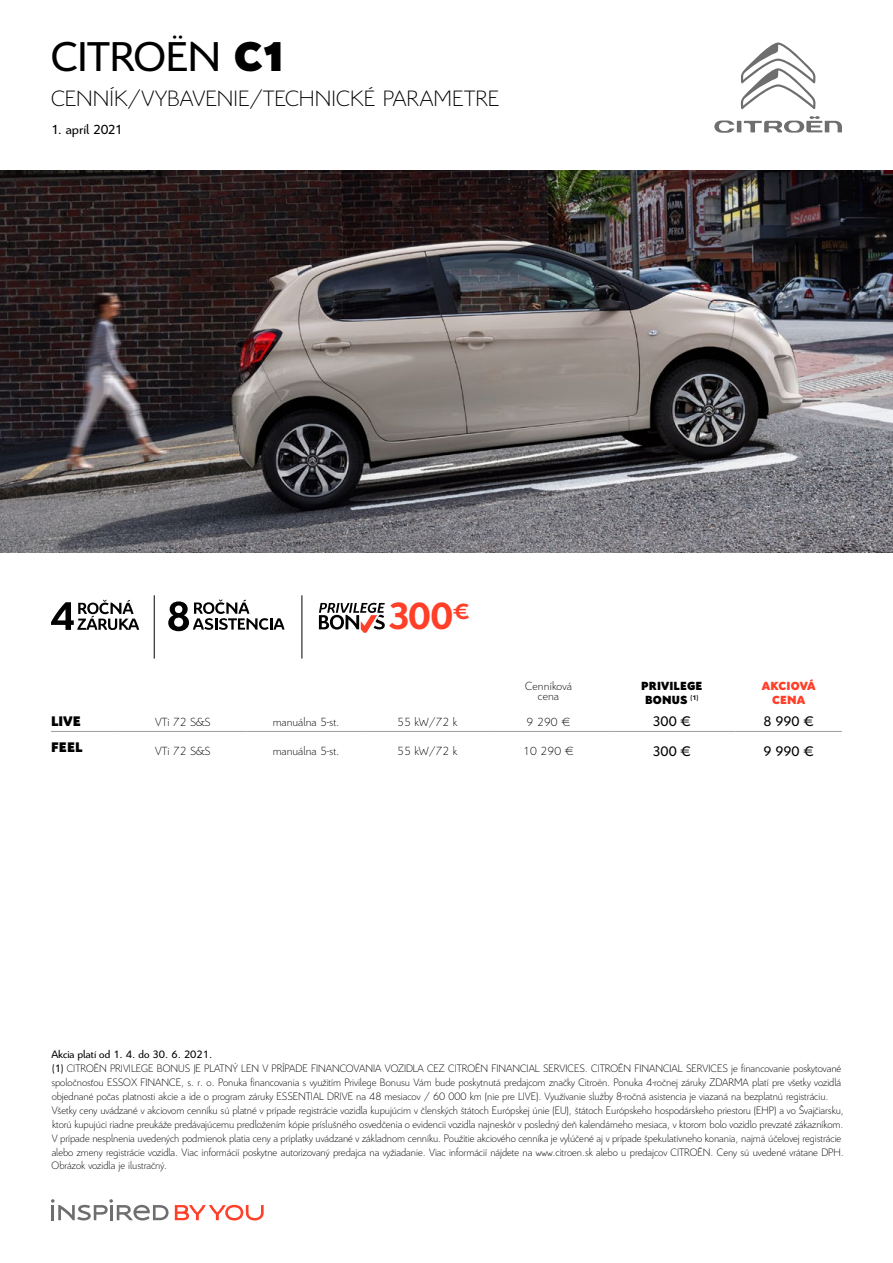
<style>
.page{position:relative;width:893px;height:1263px;background:#fff}
.page>*{position:absolute;margin:0;border:0;box-sizing:border-box;transform-origin:0 0}
.t1{font:45px "Citroen";letter-spacing:-.005em;color:#000;scale:1.04 1}
.t2{font:700 40.8px "Citroen";color:#ff3f28}
.t3{font:300 24px "Citroen";color:#000;scale:1.04 1}
.t4{font:15px "Citroen";color:#000}
.t5{font:900 15px "Citroen";letter-spacing:.005em;color:#000}
.t6{font:14.25px "Citroen";color:#000}
.t7{font:300 12.75px/10.5px "Citroen";color:#000;text-align:center}
.t8{font:900 12.75px/14.2px "Citroen";letter-spacing:.01em;color:#000;text-align:center}
.t9{font:900 12.75px/14.2px "Citroen";letter-spacing:.01em;color:#ff3f28;text-align:center}
.t10{font:300 11.7px/14px "Citroen";color:#000}
.s1{font-weight:900}
.s2{font-weight:400}
</style>
<div class="page">
<img style="left:0;top:170px;width:893px;height:383px">
<svg style="left:714px;top:116px;width:128px;height:17px"></svg>
<svg style="left:741px;top:43px;width:74px;height:66px"></svg>
<svg style="left:168px;top:599px;width:117px;height:32px"></svg>
<hr style="left:119px;top:731px;width:128px;height:1px;background:#9d9e9e">
<hr style="left:247px;top:731px;width:119px;height:1px;background:#9d9e9e">
<hr style="left:366px;top:731px;width:123px;height:1px;background:#9d9e9e">
<hr style="left:489px;top:731px;width:119px;height:1px;background:#9d9e9e">
<hr style="left:608px;top:731px;width:128px;height:1px;background:#9d9e9e">
<hr style="left:736px;top:731px;width:106px;height:1px;background:#9d9e9e">
<hr style="left:51px;top:731px;width:68px;height:1px;background:#9d9e9e">
<svg style="left:175px;top:1205px;width:89px;height:15px"></svg>
<svg style="left:51px;top:1199px;width:118px;height:21px"></svg>
<hr style="left:154px;top:595px;width:1px;height:63px;background:#000">
<hr style="left:302px;top:595px;width:1px;height:63px;background:#000">
<svg style="left:51px;top:600px;width:88px;height:30px"></svg>
<svg style="left:319px;top:603px;width:66px;height:30px"></svg>
<h1 class="t1" style="left:51px;top:31px;width:225px">CITROËN <span class="s1">C1</span></h1>
<h3 class="t3" style="left:51px;top:84px;width:433px">CENNÍK/VYBAVENIE/TECHNICKÉ PARAMETRE</h3>
<p class="t6" style="left:51px;top:121px;width:73px">1. apríl 2021</p>
<h2 class="t2" style="left:387px;top:592px;width:85px">300<sup>¤</sup></h2>
<p class="t7" style="left:525px;top:681px;width:48px">Cenníková cena</p>
<p class="t8" style="left:641px;top:678px;width:63px">PRIVILEGE<br>BONUS <sup>(1)</sup></p>
<p class="t9" style="left:762px;top:678px;width:55px">AKCIOVÁ<br>CENA</p>
<p class="t5" style="left:51px;top:710px;width:31px">LIVE</p>
<p class="t7" style="left:155px;top:716px;width:57px">VTi 72 S&amp;S</p>
<p class="t7" style="left:273px;top:716px;width:68px">manuálna 5-st.</p>
<p class="t7" style="left:397px;top:716px;width:62px">55 kW/72 k</p>
<p class="t7" style="left:527px;top:716px;width:45px">9 290 €</p>
<p class="t4" style="left:652px;top:713px;width:40px">300 €</p>
<p class="t4" style="left:763px;top:713px;width:52px">8 990 €</p>
<p class="t5" style="left:51px;top:736px;width:33px">FEEL</p>
<p class="t7" style="left:155px;top:746px;width:57px">VTi 72 S&amp;S</p>
<p class="t7" style="left:273px;top:746px;width:68px">manuálna 5-st.</p>
<p class="t7" style="left:397px;top:746px;width:62px">55 kW/72 k</p>
<p class="t7" style="left:523px;top:746px;width:52px">10 290 €</p>
<p class="t4" style="left:652px;top:743px;width:40px">300 €</p>
<p class="t4" style="left:763px;top:743px;width:52px">9 990 €</p>
<p class="t10" style="left:51px;top:1048px;width:794px"><span class="s2">Akcia platí od 1. 4. do 30. 6. 2021.<br>(1)</span> CITROËN PRIVILEGE BONUS JE PLATNÝ LEN V PRÍPADE FINANCOVANIA VOZIDLA CEZ CITROËN FINANCIAL SERVICES. CITROËN FINANCIAL SERVICES je financovanie poskytované spoločnosťou ESSOX FINANCE, s. r. o. Ponuka financovania s využitím Privilege Bonusu Vám bude poskytnutá predajcom značky Citroën. Ponuka 4-ročnej záruky ZDARMA platí pre všetky vozidlá objednané počas platnosti akcie a ide o program záruky ESSENTIAL DRIVE na 48 mesiacov / 60 000 km (nie pre LIVE). Využívanie služby 8-ročná asistencia je viazaná na bezplatnú registráciu.<br>Všetky ceny uvádzané v akciovom cenníku sú platné v prípade registrácie vozidla kupujúcim v členských štátoch Európskej únie (EU), štátoch Európskeho hospodárskeho priestoru (EHP) a vo Švajčiarsku, ktorú kupujúci riadne preukáže predávajúcemu predložením kópie príslušného osvedčenia o evidencii vozidla najneskôr v posledný deň kalendárneho mesiaca, v ktorom bolo vozidlo prevzaté zákazníkom.<br>V prípade nesplnenia uvedených podmienok platia ceny a príplatky uvádzané v základnom cenníku. Použitie akciového cenníka je vylúčené aj v prípade špekulatívneho konania, najmä účelovej registrácie alebo zmeny registrácie vozidla. Viac informácií poskytne autorizovaný predajca na vyžiadanie. Viac informácií nájdete na www.citroen.sk alebo u predajcov CITROËN. Ceny sú uvedené vrátane DPH.<br>Obrázok vozidla je ilustračný.</p>
</div>
